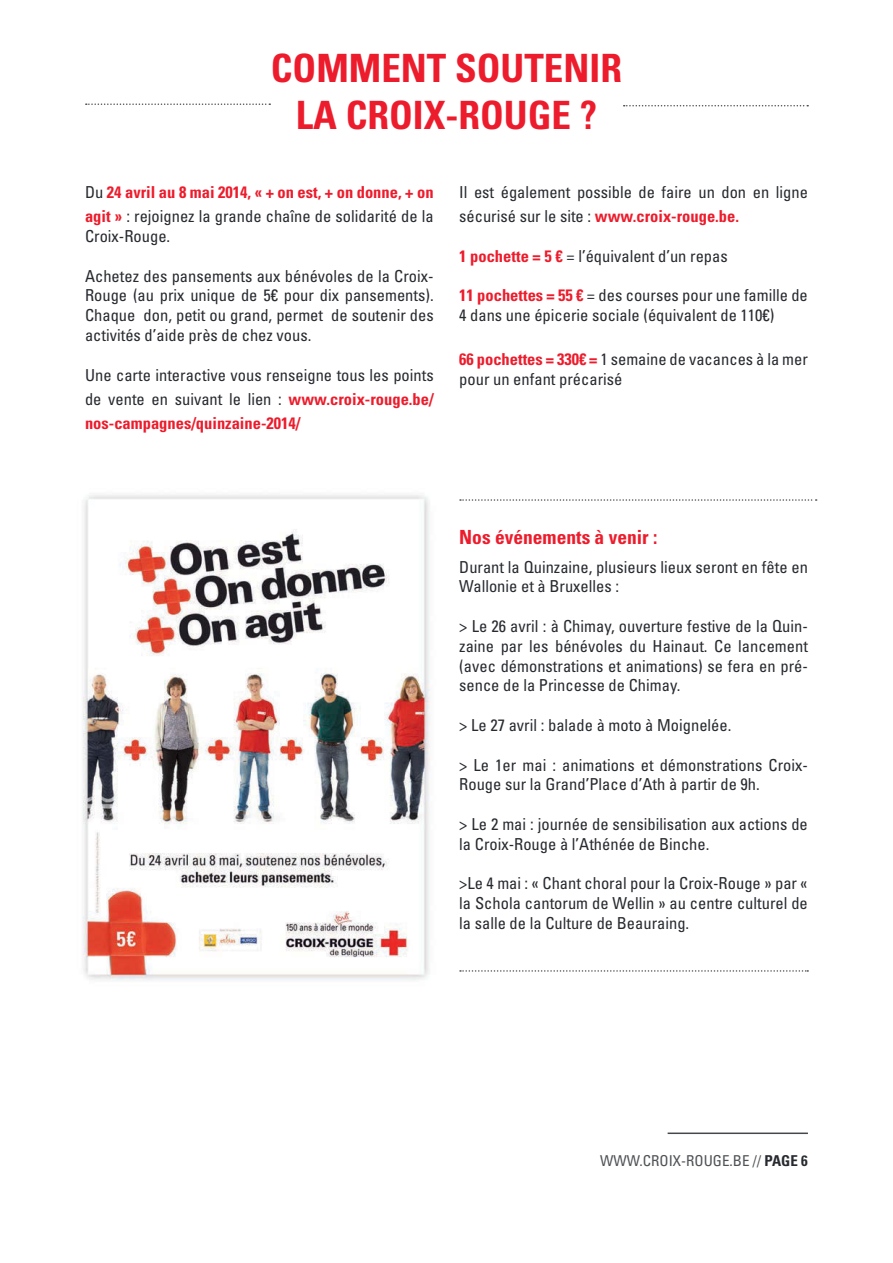
<style>
.page{position:relative;width:893px;height:1263px;background:#fff}
.page>*{position:absolute;margin:0;border:0;box-sizing:border-box;transform-origin:0 0}
.t1{font:700 condensed 39px/46.8px "Univers LT Std";color:#ed1c2c;text-align:center}
.t2{font:700 condensed 19.5px "Univers LT Std";color:#ed1c2c}
.t3{font:condensed 16.5px/19.8px "Univers LT Std";color:#272a2f}
.t4{font:700 condensed 16.5px/24px "Univers LT Std";color:#ed1c2c}
.t5{font:condensed 15px "Univers LT Std";color:#505356}
.s1{font-weight:400;color:#272a2f}
.s2{font-weight:700;color:#ed1c2c}
.s3{font-weight:700;color:#272a2f}
</style>
<div class="page">
<hr style="left:668px;top:1132px;width:140px;height:2px;background:#45484b">
<svg style="left:86px;top:103px;width:184px;height:2px"></svg>
<svg style="left:624px;top:105px;width:184px;height:1px"></svg>
<svg style="left:460px;top:499px;width:357px;height:2px"></svg>
<svg style="left:460px;top:970px;width:348px;height:2px"></svg>
<img style="left:83px;top:495px;width:348px;height:486px">
<h1 class="t1" style="left:271px;top:45px;width:353px">COMMENT SOUTENIR<br>LA CROIX-ROUGE ?</h1>
<p class="t4" style="left:85px;top:180px;width:350px"><span class="s1">Du</span> 24 avril au 8 mai 2014, « + on est, + on donne, + on agit » <span class="s1">: rejoignez la grande chaîne de solidarité de la</span></p>
<p class="t3" style="left:85px;top:226px;width:87px">Croix-Rouge.</p>
<p class="t3" style="left:85px;top:266px;width:350px;text-align:justify">Achetez des pansements aux bénévoles de la Croix-Rouge (au prix unique de 5€ pour dix pansements).<br>Chaque don, petit ou grand, permet de soutenir des activités d’aide près de chez vous.</p>
<p class="t3" style="left:85px;top:362px;width:350px;line-height:24px;text-align:justify">Une carte interactive vous renseigne tous les points de vente en suivant le lien : <span class="s2">www.croix-rouge.be/ nos-campagnes/quinzaine-2014/</span></p>
<p class="t3" style="left:459px;top:180px;width:350px;line-height:24px">Il est également possible de faire un don en ligne sécurisé sur le site : <span class="s2">www.croix-rouge.be.</span></p>
<p class="t3" style="left:459px;top:246px;width:270px"><span class="s2">1 pochette = 5 €</span> = l’équivalent d’un repas</p>
<p class="t3" style="left:459px;top:285px;width:350px"><span class="s2">11 pochettes = 55 €</span> = des courses pour une famille de<br>4 dans une épicerie sociale (équivalent de 110€)</p>
<p class="t3" style="left:459px;top:349px;width:350px"><span class="s2">66 pochettes = 330€ =</span> 1 semaine de vacances à la mer pour un enfant précarisé</p>
<p class="t2" style="left:459px;top:525px;width:200px">Nos événements à venir :</p>
<p class="t3" style="left:459px;top:556px;width:350px">Durant la Quinzaine, plusieurs lieux seront en fête en<br>Wallonie et à Bruxelles :</p>
<p class="t3" style="left:459px;top:616px;width:350px;text-align:justify">&gt; Le 26 avril : à Chimay, ouverture festive de la Quin&shy;zaine par les bénévoles du Hainaut. Ce lancement (avec démonstrations et animations) se fera en pré&shy;sence de la Princesse de Chimay.</p>
<p class="t3" style="left:459px;top:715px;width:274px">&gt; Le 27 avril : balade à moto à Moignelée.</p>
<p class="t3" style="left:459px;top:754px;width:350px">&gt; Le 1er mai : animations et démonstrations Croix-<br>Rouge sur la Grand’Place d’Ath à partir de 9h.</p>
<p class="t3" style="left:459px;top:814px;width:350px">&gt; Le 2 mai : journée de sensibilisation aux actions de la Croix-Rouge à l’Athénée de Binche.</p>
<p class="t3" style="left:459px;top:873px;width:350px;text-align:justify">&gt;Le 4 mai : « Chant choral pour la Croix-Rouge » par « la Schola cantorum de Wellin » au centre culturel de la salle de la Culture de Beauraing.</p>
<p class="t5" style="left:600px;top:1151px;width:209px">WWW.CROIX-ROUGE.BE // <span class="s3">PAGE 6</span></p>
</div>
